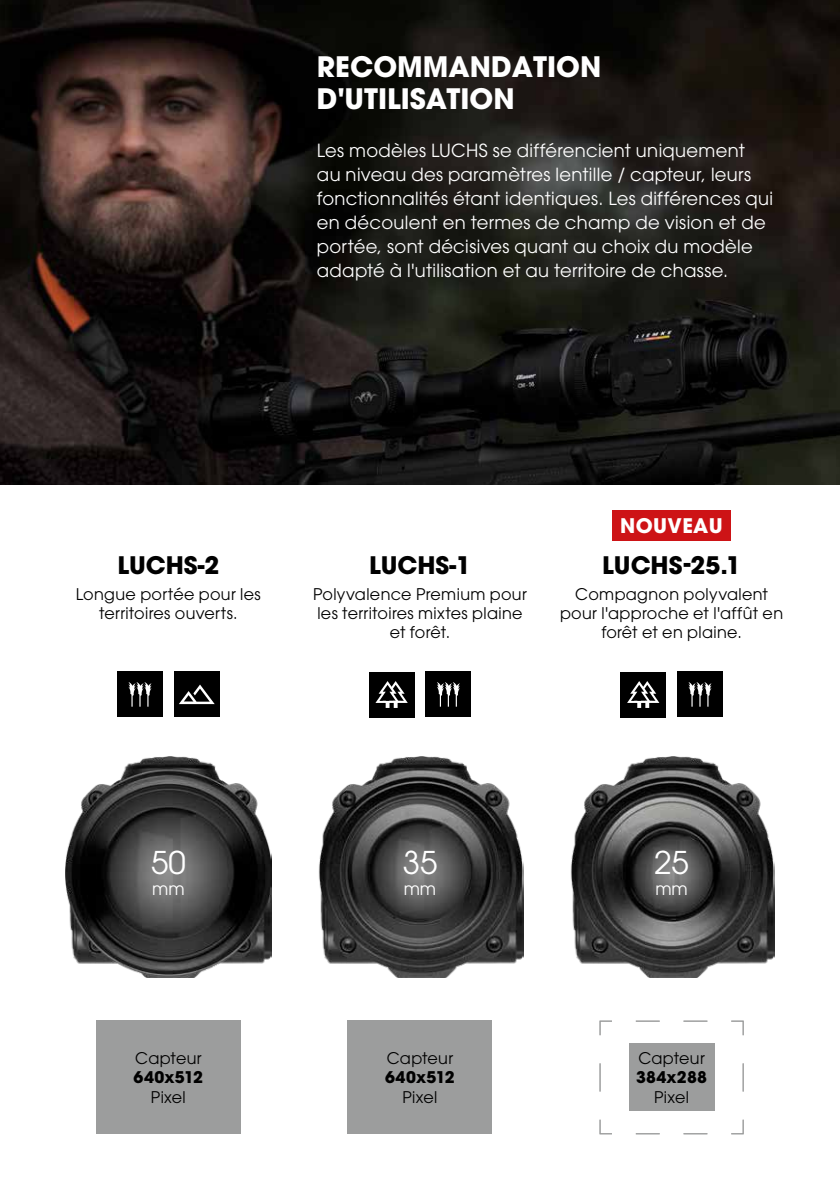
<style>
.page{position:relative;width:840px;height:1191px;background:#fff}
.page>*{position:absolute;margin:0;border:0;box-sizing:border-box;transform-origin:0 0}
.t1{font:31.2px "ITC Avant Garde Pro";color:#fff}
.t2{font:700 28px/32px "ITC Avant Garde Pro";color:#fff}
.t3{font:700 24px "ITC Avant Garde Pro";color:#000}
.t4{font:700 20px "ITC Avant Garde Pro";letter-spacing:.02em;color:#fff}
.t5{font:18px/24px "ITC Avant Garde Pro";letter-spacing:.015em;color:#fff}
.t6{font:17.4px "ITC Avant Garde Pro";color:#fff}
.t7{font:16px/19.2px "ITC Avant Garde Pro";letter-spacing:.02em;color:#000;text-align:center}
.t8{font:700 16px "ITC Avant Garde Pro";letter-spacing:.015em;color:#000}
</style>
<div class="page">
<img style="left:0;top:0;width:839px;height:484px">
<img style="left:65px;top:757px;width:206px;height:220px">
<img style="left:318px;top:757px;width:204px;height:220px">
<img style="left:570px;top:757px;width:204px;height:220px">
<div style="left:174px;top:671px;width:45px;height:46px;background:#000"></div>
<svg style="left:179px;top:684px;width:35px;height:20px"></svg>
<div style="left:117px;top:671px;width:46px;height:46px;background:#000"></div>
<svg style="left:128px;top:682px;width:23px;height:24px"></svg>
<div style="left:369px;top:672px;width:45px;height:45px;background:#000"></div>
<svg style="left:375px;top:681px;width:32px;height:27px"></svg>
<div style="left:425px;top:671px;width:46px;height:46px;background:#000"></div>
<svg style="left:437px;top:682px;width:22px;height:24px"></svg>
<div style="left:620px;top:672px;width:45px;height:45px;background:#000"></div>
<svg style="left:627px;top:681px;width:32px;height:27px"></svg>
<div style="left:677px;top:671px;width:45px;height:46px;background:#000"></div>
<svg style="left:688px;top:682px;width:23px;height:24px"></svg>
<div style="left:96px;top:1020px;width:144px;height:114px;background:#9c9d9d"></div>
<svg style="left:599px;top:1020px;width:144px;height:114px"></svg>
<div style="left:628px;top:1043px;width:86px;height:68px;background:#9c9d9d"></div>
<div style="left:348px;top:1020px;width:143px;height:114px;background:#9c9d9d"></div>
<div style="left:612px;top:510px;width:118px;height:31px;background:#cd1316"></div>
<h2 class="t2" style="left:317px;top:51px;width:286px">RECOMMANDATION<br>D'UTILISATION</h2>
<p class="t5" style="left:317px;top:139px;width:457px">Les modèles LUCHS se différencient uniquement<br>au niveau des paramètres lentille / capteur, leurs fonctionnalités étant identiques. Les différences qui en découlent en termes de champ de vision et de portée, sont décisives quant au choix du modèle adapté à l'utilisation et au territoire de chasse.</p>
<h3 class="t3" style="left:117px;top:548px;width:103px">LUCHS-2</h3>
<p class="t7" style="left:76px;top:584px;width:186px">Longue portée pour les territoires ouverts.</p>
<h3 class="t3" style="left:369px;top:548px;width:103px">LUCHS-1</h3>
<p class="t7" style="left:313px;top:584px;width:215px">Polyvalence Premium pour les territoires mixtes plaine et forêt.</p>
<p class="t4" style="left:619px;top:512px;width:104px">NOUVEAU</p>
<h3 class="t3" style="left:602px;top:548px;width:140px">LUCHS-25.1</h3>
<p class="t7" style="left:559px;top:584px;width:224px">Compagnon polyvalent pour l'approche et l'affût en forêt et en plaine.</p>
<h1 class="t1" style="left:151px;top:843px;width:36px">50</h1>
<p class="t6" style="left:152px;top:877px;width:34px">mm</p>
<h1 class="t1" style="left:402px;top:843px;width:36px">35</h1>
<p class="t6" style="left:403px;top:877px;width:34px">mm</p>
<h1 class="t1" style="left:654px;top:843px;width:36px">25</h1>
<p class="t6" style="left:655px;top:877px;width:34px">mm</p>
<p class="t7" style="left:645px;top:1048px;width:53px">Sensor</p>
<p class="t7" style="left:142px;top:1048px;width:53px">Sensor</p>
<p class="t8" style="left:133px;top:1066px;width:71px">640x512</p>
<p class="t7" style="left:151px;top:1087px;width:36px">Pixel</p>
<p class="t7" style="left:394px;top:1048px;width:53px">Sensor</p>
<p class="t7" style="left:135px;top:1048px;width:68px">Capteur</p>
<p class="t7" style="left:638px;top:1048px;width:68px">Capteur</p>
<p class="t8" style="left:635px;top:1066px;width:73px">384x288</p>
<p class="t7" style="left:653px;top:1087px;width:36px">Pixel</p>
<p class="t7" style="left:386px;top:1048px;width:68px">Capteur</p>
<p class="t8" style="left:385px;top:1066px;width:71px">640x512</p>
<p class="t7" style="left:402px;top:1087px;width:36px">Pixel</p>
</div>
